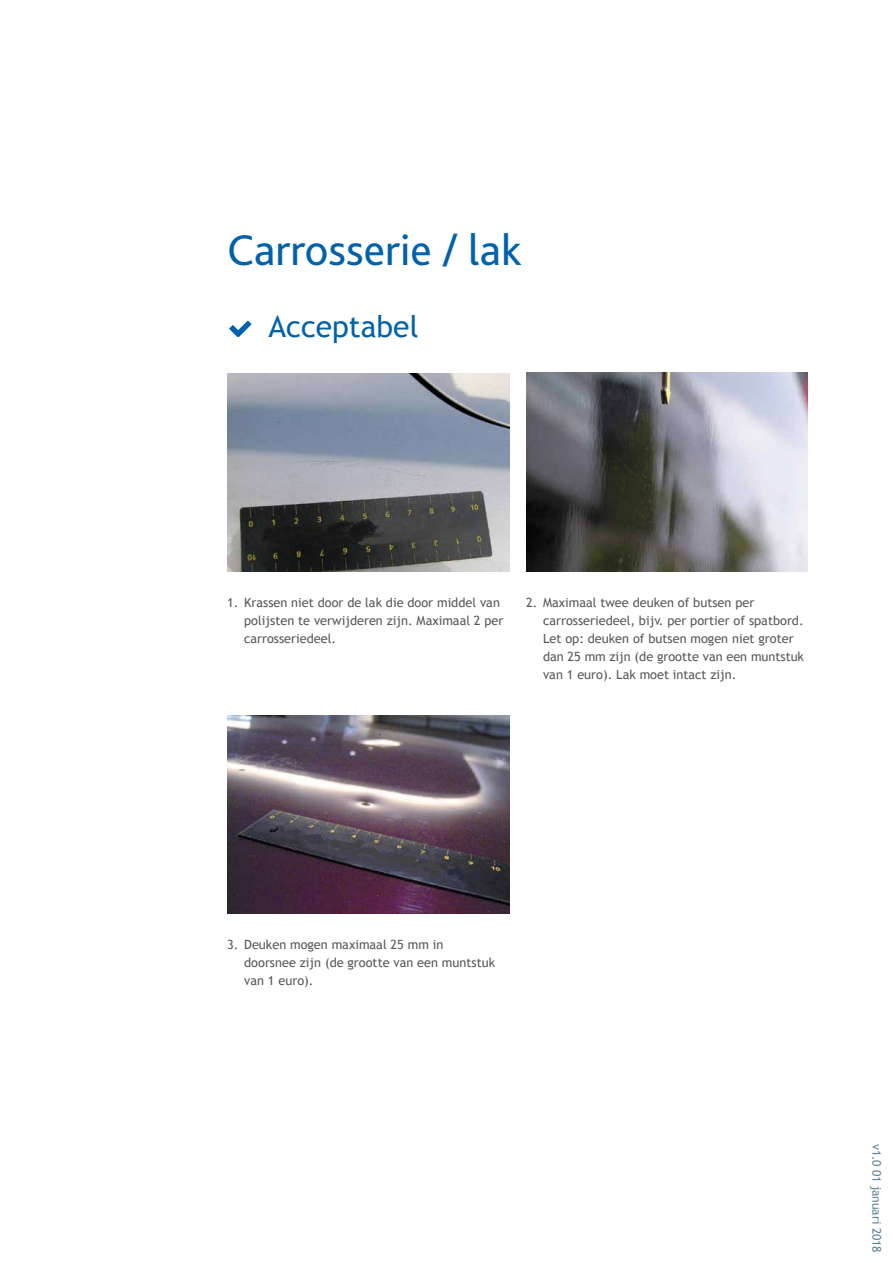
<style>
.page{position:relative;width:893px;height:1263px;background:#fff}
.page>*{position:absolute;margin:0;border:0;box-sizing:border-box;transform-origin:0 0}
.t1{font:45px "Bliss 2";color:#0062ac}
.t2{font:30px "Trebuchet MS";color:#0062ac}
.t3{font:12.75px/18px "Trebuchet MS";color:#58585a}
.t4{font:12px "Trebuchet MS";letter-spacing:-.005em;color:#5a8497}
</style>
<div class="page">
<svg style="left:229px;top:320px;width:23px;height:17px"></svg>
<img style="left:227px;top:715px;width:282px;height:198px">
<img style="left:227px;top:373px;width:282px;height:198px">
<img style="left:526px;top:373px;width:282px;height:198px">
<h1 class="t1" style="left:227px;top:222px;width:296px">Carrosserie / lak</h1>
<h2 class="t2" style="left:268px;top:309px;width:152px">Acceptabel</h2>
<p class="t3" style="left:244px;top:594px;width:261px;text-indent:-17px">1. Krassen niet door de lak die door middel van polijsten te verwijderen zijn. Maximaal 2 per carrosseriedeel.</p>
<p class="t3" style="left:543px;top:594px;width:262px;text-indent:-17px">2. Maximaal twee deuken of butsen per carrosseriedeel, bijv. per portier of spatbord.<br>Let op: deuken of butsen mogen niet groter dan 25 mm zijn (de grootte van een muntstuk van 1 euro). Lak moet intact zijn.</p>
<p class="t3" style="left:244px;top:936px;width:252px;text-indent:-17px">3. Deuken mogen maximaal 25 mm in doorsnee zijn (de grootte van een muntstuk van 1 euro).</p>
<p class="t4" style="left:884px;top:1144px;width:110px;rotate:90deg">v1.0 01 januari 2018</p>
</div>
